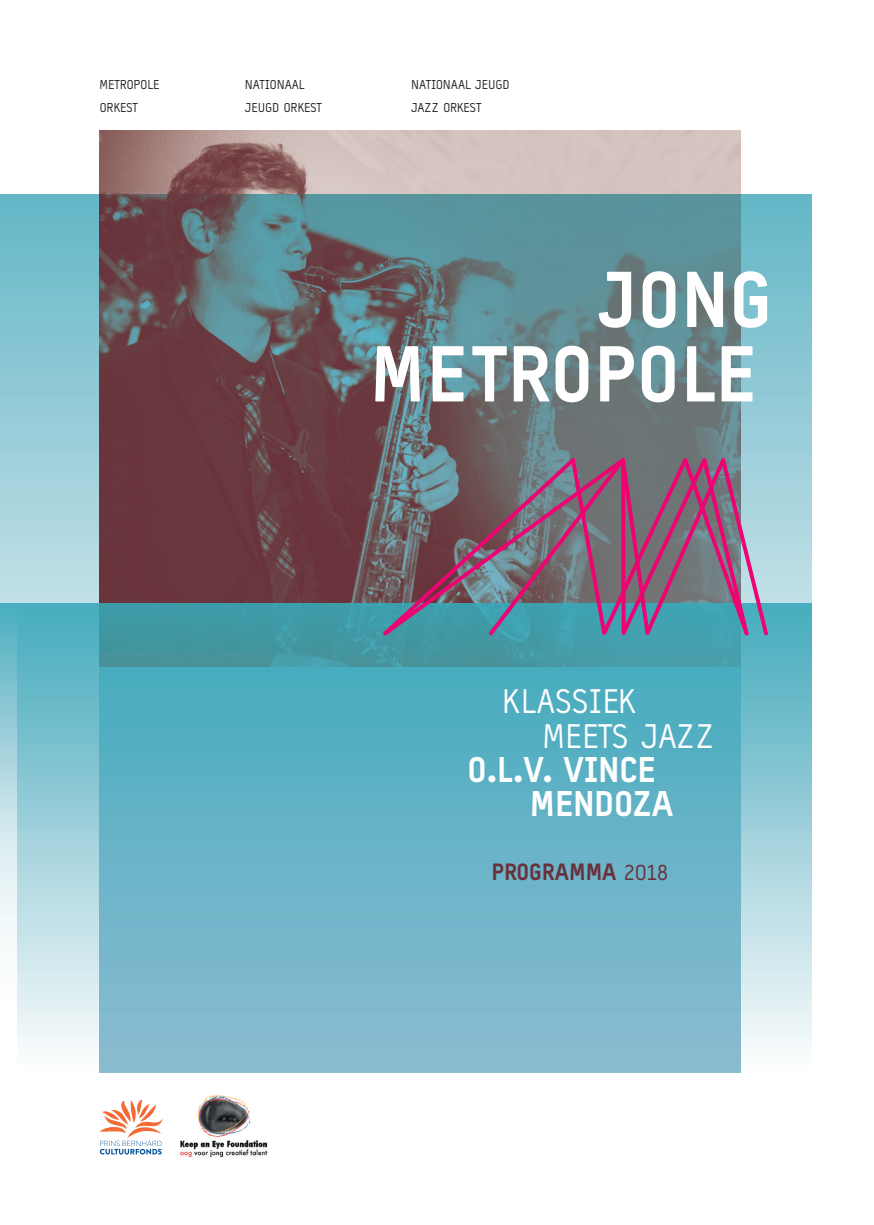
<style>
.page{position:relative;width:874px;height:1225px;background:#fff}
.page>*{position:absolute;margin:0;border:0;box-sizing:border-box;transform-origin:0 0}
.t1{font:900 76px/74.4px "Typestar";letter-spacing:.015em;color:#fff;text-align:right}
.t2{font:900 34.4px/34.4px "Typestar";color:#fff}
.t3{font:34.4px/34.4px "Typestar";color:#fff}
.t4{font:900 22.6px "Typestar";color:#69313b}
.t5{font:13px/23px "Typestar";color:#231f20}
.s1{font-weight:400}
</style>
<div class="page">
<img style="left:0;top:194px;width:99px;height:410px">
<img style="left:0;top:604px;width:99px;height:444px">
<svg style="left:99px;top:604px;width:641px;height:468px;background:#67b1c4"></svg>
<img style="left:740px;top:194px;width:71px;height:877px">
<img style="left:99px;top:130px;width:641px;height:474px">
<svg style="left:99px;top:1099px;width:64px;height:55px"></svg>
<img style="left:180px;top:1094px;width:88px;height:63px">
<svg style="left:751px;top:449px;width:19px;height:198px;background:#a0c1d3"></svg>
<svg style="left:379px;top:449px;width:372px;height:202px;background:#726f81"></svg>
<p class="t5" style="left:100px;top:73px;width:61px">METROPOLE<br>ORKEST</p>
<p class="t5" style="left:245px;top:73px;width:79px">NATIONAAL<br>JEUGD ORKEST</p>
<p class="t5" style="left:411px;top:73px;width:100px">NATIONAAL JEUGD<br>JAZZ ORKEST</p>
<h1 class="t1" style="left:369px;top:263px;width:403px">JONG<br>METROPOLE</h1>
<h2 class="t3" style="left:542px;top:684px;width:173px;text-indent:-39px">KLASSIEK<br>MEETS JAZZ</h2>
<h2 class="t2" style="left:529px;top:753px;width:145px;text-indent:-62px">O.L.V. VINCE<br>MENDOZA</h2>
<h3 class="t4" style="left:491px;top:858px;width:178px">PROGRAMMA <span class="s1">2018</span></h3>
</div>
